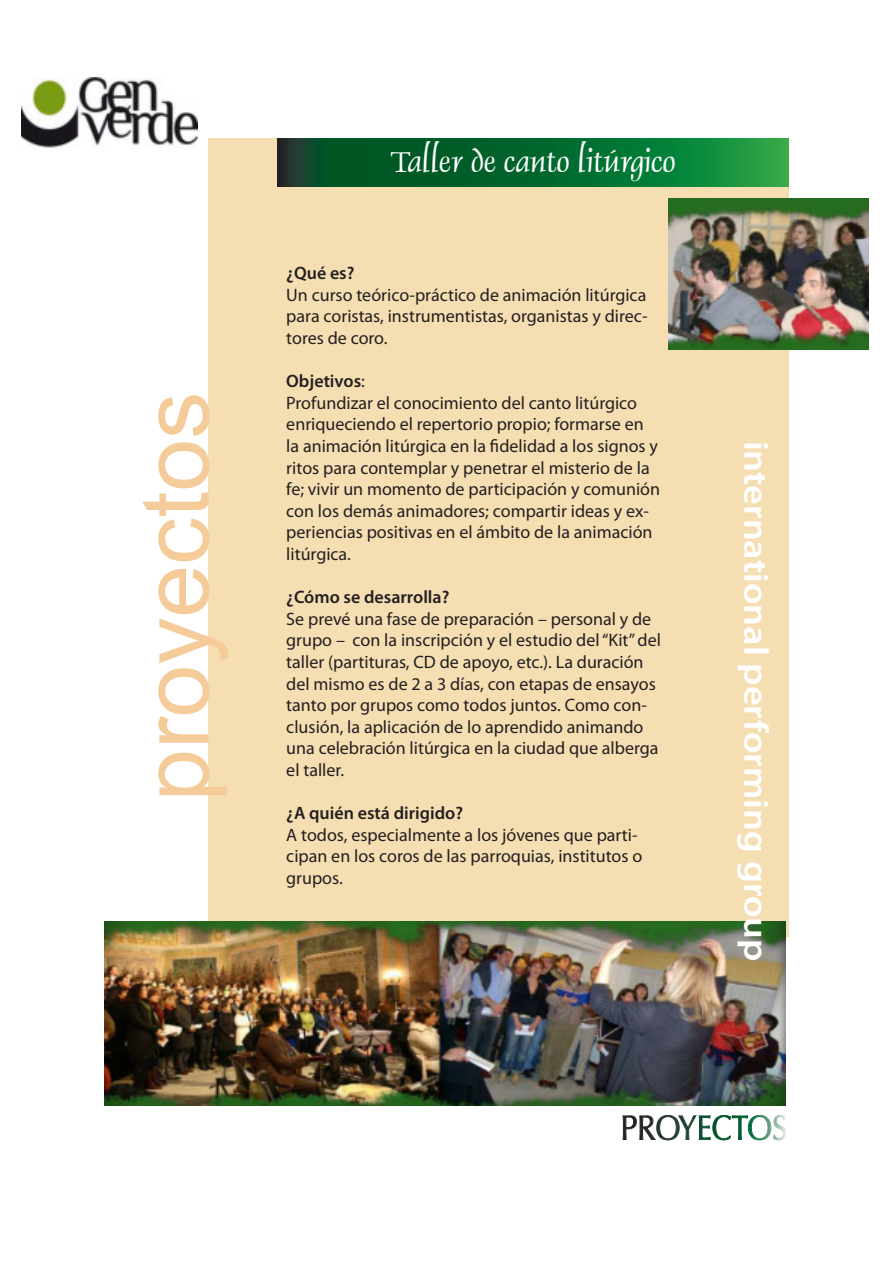
<style>
.page{position:relative;width:893px;height:1263px;background:#fff}
.page>*{position:absolute;margin:0;border:0;box-sizing:border-box;transform-origin:0 0}
.t1{font:94.5px "Arial";color:#f5cb9a}
.t2{font:600 34.5px "Myriad Pro";color:#fff;scale:1.11 1}
.t3{font:33px "Dauphin Plain";color:#fff}
.t4{font:600 25.35px "Myriad Pro";color:#fff}
.t5{font:18px/21.6px "Myriad Pro";color:#231f20}
.t6{font:600 18px "Myriad Pro";color:#231f20}
.s1{font-weight:600}
</style>
<div class="page">
<div style="left:208px;top:139px;width:581px;height:798px;background:#f6deb3"></div>
<svg style="left:278px;top:138px;width:511px;height:48px;background:#086c30"></svg>
<svg style="left:623px;top:1115px;width:163px;height:25px"></svg>
<img style="left:104px;top:921px;width:681px;height:185px">
<img style="left:669px;top:199px;width:200px;height:150px">
<img style="left:22px;top:77px;width:176px;height:71px">
<h1 class="t1" style="left:113px;top:801px;width:411px;rotate:-90deg">proyectos</h1>
<h3 class="t3" style="left:390px;top:141px;width:287px">Taller de canto litúrgico</h3>
<h3 class="t4" style="left:438px;top:144px;width:193px">Tour - Discografia</h3>
<p class="t6" style="left:286px;top:266px;width:70px">¿Qué es?</p>
<p class="t5" style="left:286px;top:284px;width:363px;text-align:justify">Un curso teórico-práctico de animación litúrgica para coristas, instrumentistas, organistas y direc&shy;tores de coro.</p>
<p class="t5" style="left:286px;top:371px;width:375px"><span class="s1">Objetivos</span>:<br>Profundizar el conocimiento del canto litúrgico enriqueciendo el repertorio propio; formarse en la animación litúrgica en la fidelidad a los signos y ritos para contemplar y penetrar el misterio de la fe; vivir un momento de participación y comunión con los demás animadores; compartir ideas y ex&shy;periencias positivas en el ámbito de la animación litúrgica.</p>
<p class="t6" style="left:286px;top:590px;width:165px">¿Cómo se desarrolla?</p>
<p class="t5" style="left:286px;top:608px;width:376px">Se prevé una fase de preparación – personal y de grupo – con la inscripción y el estudio del “Kit” del taller (partituras, CD de apoyo, etc.). La duración del mismo es de 2 a 3 días, con etapas de ensayos tanto por grupos como todos juntos. Como con&shy;clusión, la aplicación de lo aprendido animando una celebración litúrgica en la ciudad que alberga el taller.</p>
<p class="t6" style="left:286px;top:806px;width:178px">¿A quién está dirigido?</p>
<p class="t5" style="left:286px;top:824px;width:357px">A todos, especialmente a los jóvenes que parti&shy;cipan en los coros de las parroquias, institutos o grupos.</p>
<h2 class="t2" style="left:769px;top:441px;width:471px;rotate:90deg">international performing group</h2>
</div>
